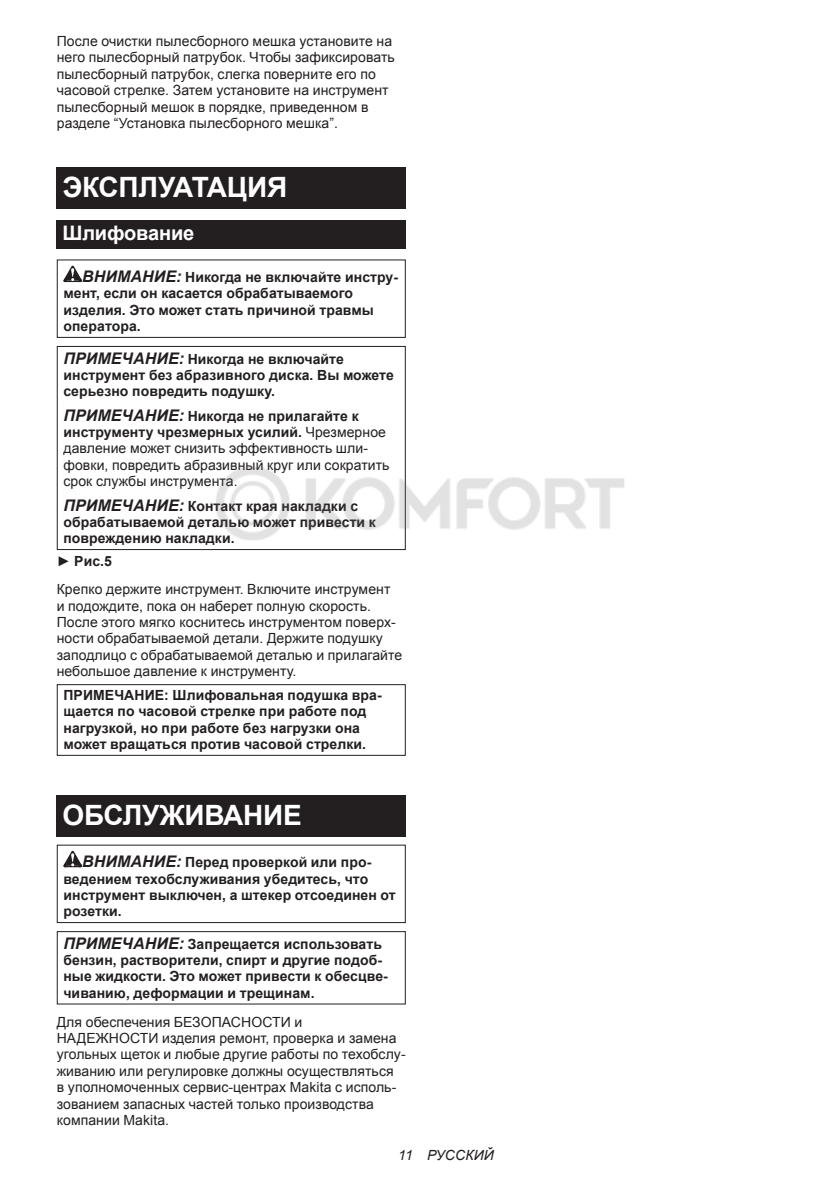
<style>
.page{position:relative;width:840px;height:1191px;background:#fff}
.page>*{position:absolute;margin:0;border:0;box-sizing:border-box;transform-origin:0 0}
.t1{font:700 28px "Arial";letter-spacing:-.01em;color:#fff}
.t2{font:700 20px "Arial";letter-spacing:-.01em;color:#fff}
.t3{font:14px/16.4px "Arial";letter-spacing:.005em;color:#231f20}
.t4{font:700 14px/16.4px "Arial";letter-spacing:.005em;color:#231f20}
.t5{font:italic 14px "Arial";letter-spacing:.005em;color:#231f20}
.s1{font-style:italic;font-size:16px}
.s2{font-weight:700;font-style:italic;font-size:16px}
.s3{font-weight:700}
</style>
<div class="page">
<div style="left:57px;top:168px;width:348px;height:41px;background:#231f20"></div>
<div style="left:57px;top:220px;width:348px;height:28px;background:#231f20"></div>
<svg style="left:63px;top:266px;width:19px;height:16px"></svg>
<div style="left:57px;top:259px;width:348px;height:79px;border:1px solid #231f20"></div>
<div style="left:57px;top:346px;width:348px;height:204px;border:1px solid #231f20"></div>
<div style="left:57px;top:684px;width:348px;height:72px;border:1px solid #231f20"></div>
<div style="left:57px;top:795px;width:348px;height:41px;background:#231f20"></div>
<svg style="left:63px;top:851px;width:19px;height:16px"></svg>
<div style="left:57px;top:844px;width:348px;height:79px;border:1px solid #231f20"></div>
<div style="left:57px;top:931px;width:348px;height:73px;border:1px solid #231f20"></div>
<img style="left:210px;top:457px;width:415px;height:92px">
<p class="t3" style="left:57px;top:33px;width:339px">После очистки пылесборного мешка установите на него пылесборный патрубок. Чтобы зафиксировать пылесборный патрубок, слегка поверните его по часовой стрелке. Затем установите на инструмент пылесборный мешок в порядке, приведенном в разделе “Установка пылесборного мешка”.</p>
<h1 class="t1" style="left:62px;top:169px;width:226px">ЭКСПЛУАТАЦИЯ</h1>
<h2 class="t2" style="left:62px;top:220px;width:133px">Шлифование</h2>
<p class="t4" style="left:63px;top:269px;width:336px;text-indent:19px"><span class="s1">ВНИМАНИЕ:</span> Никогда не включайте инстру&shy;мент, если он касается обрабатываемого изделия. Это может стать причиной травмы оператора.</p>
<p class="t4" style="left:63px;top:351px;width:332px"><span class="s1">ПРИМЕЧАНИЕ:</span> Никогда не включайте инструмент без абразивного диска. Вы можете серьезно повредить подушку.</p>
<p class="t3" style="left:63px;top:408px;width:327px"><span class="s2">ПРИМЕЧАНИЕ:</span> <span class="s3">Никогда не прилагайте к инструменту чрезмерных усилий.</span> Чрезмерное давление может снизить эффективность шли&shy;фовки, повредить абразивный круг или сократить срок службы инструмента.</p>
<p class="t4" style="left:63px;top:498px;width:314px"><span class="s1">ПРИМЕЧАНИЕ:</span> Контакт края накладки с обрабатываемой деталью может привести к повреждению накладки.</p>
<p class="t3" style="left:57px;top:548px;width:335px;line-height:27.8px">► <span class="s3">Рис.5<br></span>Крепко держите инструмент. Включите инструмент</p>
<p class="t3" style="left:57px;top:597px;width:347px">и подождите, пока он наберет полную скорость.<br>После этого мягко коснитесь инструментом поверх&shy;ности обрабатываемой детали. Держите подушку заподлицо с обрабатываемой деталью и прилагайте небольшое давление к инструменту.</p>
<p class="t4" style="left:63px;top:687px;width:319px">ПРИМЕЧАНИЕ: Шлифовальная подушка вра&shy;щается по часовой стрелке при работе под нагрузкой, но при работе без нагрузки она может вращаться против часовой стрелки.</p>
<h1 class="t1" style="left:62px;top:796px;width:241px">ОБСЛУЖИВАНИЕ</h1>
<p class="t4" style="left:63px;top:854px;width:333px;text-indent:19px"><span class="s1">ВНИМАНИЕ:</span> Перед проверкой или про&shy;ведением техобслуживания убедитесь, что инструмент выключен, а штекер отсоединен от розетки.</p>
<p class="t4" style="left:63px;top:936px;width:326px"><span class="s1">ПРИМЕЧАНИЕ:</span> Запрещается использовать бензин, растворители, спирт и другие подоб&shy;ные жидкости. Это может привести к обесцве&shy;чиванию, деформации и трещинам.</p>
<p class="t3" style="left:57px;top:1013px;width:350px">Для обеспечения БЕЗОПАСНОСТИ и НАДЕЖНОСТИ изделия ремонт, проверка и замена угольных щеток и любые другие работы по техобслу&shy;живанию или регулировке должны осуществляться<br>в уполномоченных сервис-центрах Makita с исполь&shy;зованием запасных частей только производства компании Makita.</p>
<p class="t5" style="left:398px;top:1146px;width:97px">11 РУССКИЙ</p>
</div>
